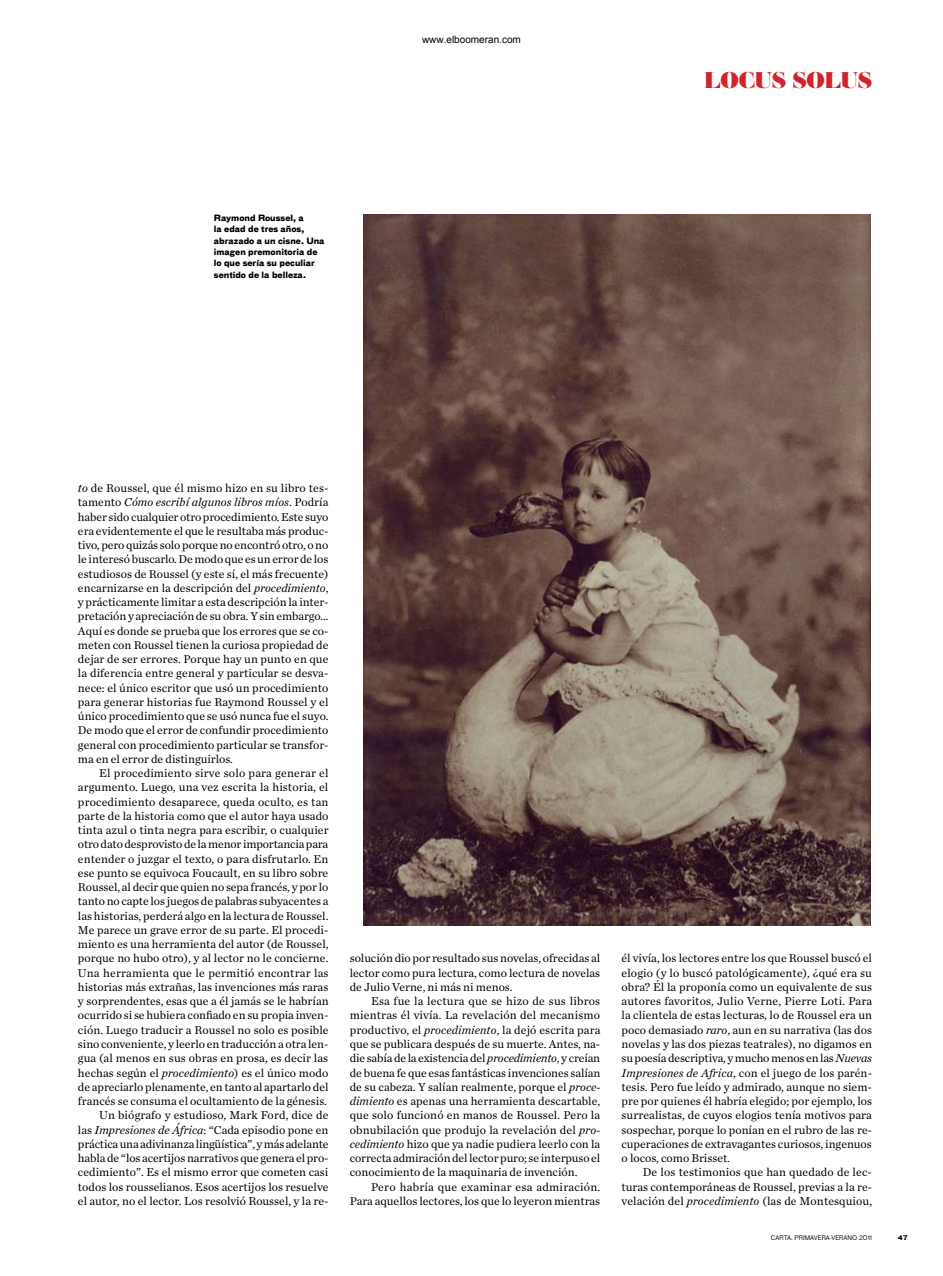
<style>
.page{position:relative;width:943px;height:1276px;background:#fff}
.page>*{position:absolute;margin:0;border:0;box-sizing:border-box;transform-origin:0 0}
.t1{font:900 22.5px "Ambroise";letter-spacing:-.01em;color:#d2232a}
.t2{font:11.88px/14.2px "Chronicle Text G1";color:#000;text-align:justify}
.t3{font:10px "Arial";color:#000}
.t4{font:700 8.5px/11.2px "Bau LF";color:#000}
.t5{font:6.25px "Bau LF";color:#000}
.t6{font:700 6.25px "Bau LF";color:#000}
.s1{font-style:italic}
</style>
<div class="page">
<img style="left:364px;top:215px;width:506px;height:710px">
<p class="t4" style="left:214px;top:212px;width:112px">Raymond Roussel, a<br>la edad de tres años, abrazado a un cisne. Una imagen premonitoria de lo que sería su peculiar sentido de la belleza.</p>
<p class="t3" style="left:422px;top:33px;width:100px">www.elboomeran.com</p>
<h1 class="t1" style="left:704px;top:66px;width:169px">LOCUS SOLUS</h1>
<p class="t2" style="left:78px;top:481px;width:252px"><span class="s1">to</span> de Roussel, que él mismo hizo en su libro tes&shy;tamento <span class="s1">Cómo escribí algunos libros míos</span>. Podría haber sido cualquier otro procedimiento. Este suyo era evidentemente el que le resultaba más produc&shy;tivo, pero quizás solo porque no encontró otro, o no le interesó buscarlo. De modo que es un error de los estudiosos de Roussel (y este sí, el más frecuente) encarnizarse en la descripción del <span class="s1">procedimiento</span>, y prácticamente limitar a esta descripción la inter&shy;pretación y apreciación de su obra. Y sin embargo… Aquí es donde se prueba que los errores que se co&shy;meten con Roussel tienen la curiosa propiedad de dejar de ser errores. Porque hay un punto en que la diferencia entre general y particular se desva&shy;nece: el único escritor que usó un procedimiento para generar historias fue Raymond Roussel y el único procedimiento que se usó nunca fue el suyo.<br>De modo que el error de confundir procedimiento general con procedimiento particular se transfor&shy;ma en el error de distinguirlos.</p>
<p class="t2" style="left:78px;top:766px;width:252px;text-align:right">El procedimiento sirve solo para generar el argumento. Luego, una vez escrita la historia, el procedimiento desaparece, queda oculto, es tan parte de la historia como que el autor haya usado tinta azul o tinta negra para escribir, o cualquier otro dato desprovisto de la menor importancia para entender o juzgar el texto, o para disfrutarlo. En ese punto se equivoca Foucault, en su libro sobre Roussel, al decir que quien no sepa francés, y por lo tanto no capte los juegos de palabras subyacentes a las historias, perderá algo en la lectura de Roussel.<br>Me parece un grave error de su parte. El procedi&shy;miento es una herramienta del autor (de Roussel, porque no hubo otro), y al lector no le concierne.<br>Una herramienta que le permitió encontrar las historias más extrañas, las invenciones más raras y sorprendentes, esas que a él jamás se le habrían ocurrido si se hubiera confiado en su propia inven&shy;ción. Luego traducir a Roussel no solo es posible sino conveniente, y leerlo en traducción a otra len&shy;gua (al menos en sus obras en prosa, es decir las hechas según el <span class="s1">procedimiento</span>) es el único modo de apreciarlo plenamente, en tanto al apartarlo del francés se consuma el ocultamiento de la génesis.<br>Un biógrafo y estudioso, Mark Ford, dice de<br>las <span class="s1">Impresiones de África</span>: “Cada episodio pone en práctica una adivinanza lingüística”, y más adelante habla de “los acertijos narrativos que genera el pro&shy;cedimiento”. Es el mismo error que cometen casi todos los rousselianos. Esos acertijos los resuelve el autor, no el lector. Los resolvió Roussel, y la re-</p>
<p class="t2" style="left:350px;top:951px;width:252px">solución dio por resultado sus novelas, ofrecidas al lector como pura lectura, como lectura de novelas de Julio Verne, ni más ni menos.</p>
<p class="t2" style="left:350px;top:994px;width:252px;text-indent:21px">Esa fue la lectura que se hizo de sus libros mientras él vivía. La revelación del mecanismo productivo, el <span class="s1">procedimiento</span>, la dejó escrita para que se publicara después de su muerte. Antes, na&shy;die sabía de la existencia del <span class="s1">procedimiento</span>, y creían de buena fe que esas fantásticas invenciones salían de su cabeza. Y salían realmente, porque el <span class="s1">proce&shy;dimiento</span> es apenas una herramienta descartable, que solo funcionó en manos de Roussel. Pero la obnubilación que produjo la revelación del <span class="s1">pro&shy;cedimiento</span> hizo que ya nadie pudiera leerlo con la correcta admiración del lector puro; se interpuso el conocimiento de la maquinaria de invención.</p>
<p class="t2" style="left:350px;top:1179px;width:252px;text-align:right">Pero habría que examinar esa admiración.<br>Para aquellos lectores, los que lo leyeron mientras</p>
<p class="t2" style="left:621px;top:951px;width:252px">él vivía, los lectores entre los que Roussel buscó el elogio (y lo buscó patológicamente), ¿qué era su obra? Él la proponía como un equivalente de sus autores favoritos, Julio Verne, Pierre Loti. Para la clientela de estas lecturas, lo de Roussel era un poco demasiado <span class="s1">raro</span>, aun en su narrativa (las dos novelas y las dos piezas teatrales), no digamos en su poesía descriptiva, y mucho menos en las <span class="s1">Nuevas Impresiones de Africa</span>, con el juego de los parén&shy;tesis. Pero fue leído y admirado, aunque no siem&shy;pre por quienes él habría elegido; por ejemplo, los surrealistas, de cuyos elogios tenía motivos para sospechar, porque lo ponían en el rubro de las re&shy;cuperaciones de extravagantes curiosos, ingenuos o locos, como Brisset.</p>
<p class="t2" style="left:621px;top:1165px;width:252px;text-indent:21px">De los testimonios que han quedado de lec&shy;turas contemporáneas de Roussel, previas a la re&shy;velación del <span class="s1">procedimiento</span> (las de Montesquiou,</p>
<p class="t5" style="left:770px;top:1233px;width:103px">CARTA. PRIMAVERA-VERANO 2011</p>
<p class="t6" style="left:898px;top:1233px;width:11px">47</p>
</div>
